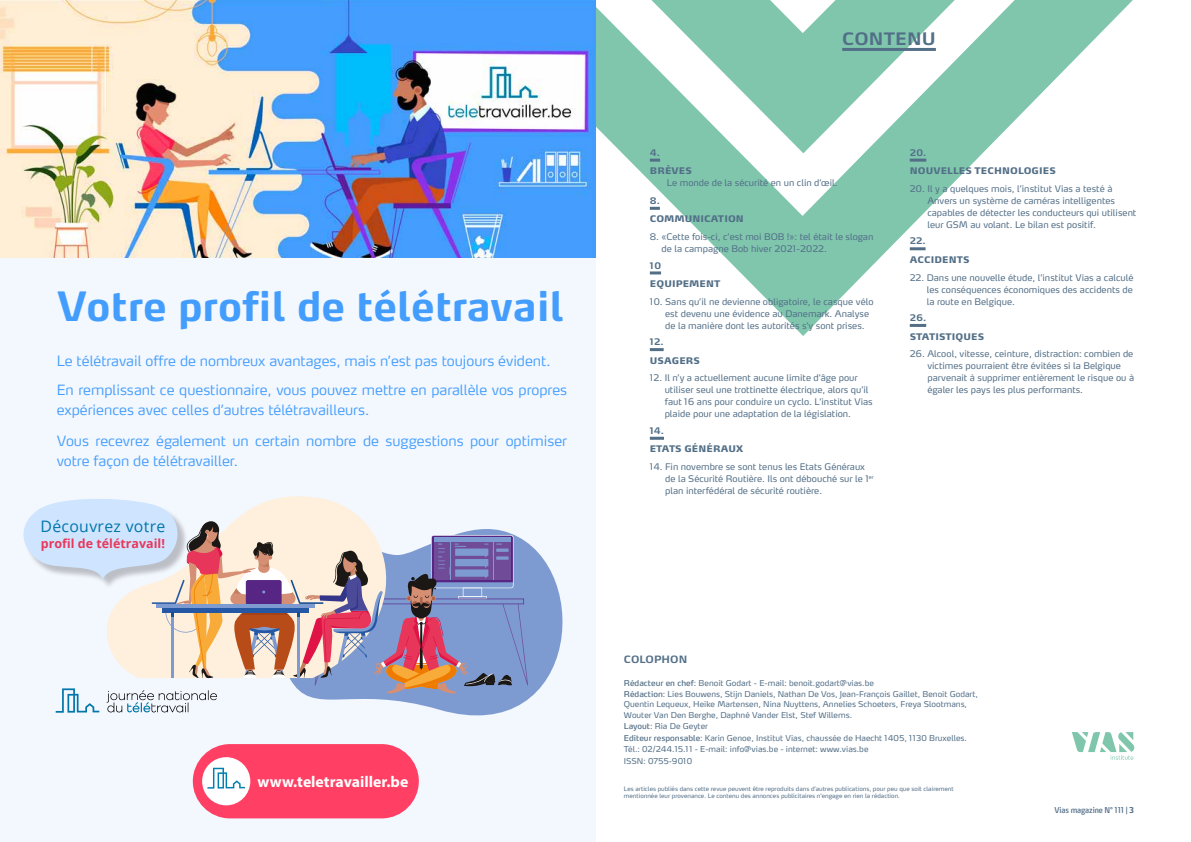
<style>
.page{position:relative;width:1191px;height:842px;background:#fff}
.page>*{position:absolute;margin:0;border:0;box-sizing:border-box;transform-origin:0 0}
.t1{font:700 40px "Max OT";color:#439dfd}
.t2{font:700 17px "Max OT";letter-spacing:.01em;color:#536f87}
.t3{font:15.8px "Open Sans";letter-spacing:.02em;color:#0076aa}
.t4{font:700 15.7px "Myriad Pro";color:#fff}
.t5{font:300 14px/28.5px "Max OT";color:#439dfd}
.t6{font:700 12.5px "Open Sans";color:#e8375b}
.t7{font:700 10px "Max OT";letter-spacing:.01em;color:#536f87}
.t8{font:9px/12px "Max OT";color:#536f87}
.t9{font:900 9px "Max OT";letter-spacing:.01em;color:#536f87}
.t10{font:700 9px "Max OT";color:#536f87}
.t11{font:8px/11.3px "Max OT";color:#536f87}
.t12{font:condensed 8px "Max OT";letter-spacing:-.015em;color:#536f87}
.t13{font:6px/7.2px "Max OT";color:#536f87}
.s1{font-style:inherit}
.s2{font-weight:700}
</style>
<div class="page">
<svg style="left:595px;top:0;width:538px;height:336px"></svg>
<hr style="left:842px;top:48px;width:94px;height:3px;background:#536f87">
<svg style="left:1072px;top:732px;width:62px;height:28px"></svg>
<div style="left:0;top:218px;width:595px;height:624px;background:#f3f7fe"></div>
<svg style="left:650px;top:159px;width:10px;height:3px"></svg>
<svg style="left:650px;top:207px;width:10px;height:3px"></svg>
<svg style="left:650px;top:271px;width:11px;height:3px"></svg>
<svg style="left:650px;top:348px;width:13px;height:3px"></svg>
<hr style="left:650px;top:437px;width:14px;height:3px;background:#536f87">
<hr style="left:909px;top:159px;width:17px;height:3px;background:#536f87">
<hr style="left:909px;top:247px;width:16px;height:3px;background:#536f87">
<hr style="left:909px;top:324px;width:17px;height:3px;background:#536f87">
<img style="left:0;top:0;width:595px;height:258px">
<div style="left:193px;top:744px;width:226px;height:74px;background:#ff3f63;border-radius:37px"></div>
<div style="left:202px;top:757px;width:48px;height:48px;background:#fff;border-radius:50%"></div>
<svg style="left:207px;top:768px;width:38px;height:21px"></svg>
<svg style="left:454px;top:543px;width:109px;height:173px;fill:#7d9bd0"></svg>
<svg style="left:23px;top:496px;width:505px;height:217px"></svg>
<h1 class="t1" style="left:57px;top:280px;width:508px">Votre profil de télétravail</h1>
<h3 class="t5" style="left:57px;top:347px;width:512px">Le télétravail offre de nombreux avantages, mais n’est pas toujours évident.<br>En remplissant ce questionnaire, vous pouvez mettre en parallèle vos propres</h3>
<h3 class="t5" style="left:57px;top:395px;width:314px">expériences avec celles d’autres télétravailleurs.</h3>
<h3 class="t5" style="left:57px;top:431px;width:512px;line-height:20px">Vous recevrez également un certain nombre de suggestions pour optimiser votre façon de télétravailler.</h3>
<h3 class="t3" style="left:40px;top:515px;width:126px">Découvrez votre</h3>
<h3 class="t6" style="left:41px;top:535px;width:125px">profil de télétravail!</h3>
<h3 class="t4" style="left:257px;top:771px;width:152px">www.teletravailler.be</h3>
<h2 class="t2" style="left:842px;top:28px;width:95px">CONTENU</h2>
<p class="t10" style="left:650px;top:147px;width:12px">4.</p>
<p class="t9" style="left:650px;top:165px;width:43px">BRÈVES</p>
<p class="t8" style="left:667px;top:177px;width:172px">Le monde de la sécurité en un clin d’œil.</p>
<p class="t10" style="left:650px;top:195px;width:12px">8.</p>
<p class="t9" style="left:650px;top:213px;width:95px">COMMUNICATION</p>
<p class="t8" style="left:661px;top:231px;width:213px;text-indent:-12px">8. «Cette fois-ci, c’est moi BOB !»: tel était le slogan de la campagne Bob hiver 2021-2022.</p>
<p class="t10" style="left:650px;top:259px;width:13px">10</p>
<p class="t9" style="left:650px;top:278px;width:72px">EQUIPEMENT</p>
<p class="t8" style="left:665px;top:295px;width:210px;text-indent:-15px">10. Sans qu’il ne devienne obligatoire, le casque vélo est devenu une évidence au Danemark. Analyse de la manière dont les autorités s’y sont prises.</p>
<p class="t10" style="left:650px;top:336px;width:15px">12.</p>
<p class="t9" style="left:650px;top:354px;width:52px">USAGERS</p>
<p class="t8" style="left:664px;top:372px;width:209px;text-indent:-15px">12. Il n’y a actuellement aucune limite d’âge pour utiliser seul une trottinette électrique, alors qu’il faut 16 ans pour conduire un cyclo. L’institut Vias plaide pour une adaptation de la législation.</p>
<p class="t10" style="left:650px;top:425px;width:16px">14.</p>
<p class="t9" style="left:650px;top:443px;width:95px">ETATS GÉNÉRAUX</p>
<p class="t8" style="left:665px;top:461px;width:210px;text-indent:-15px">14. Fin novembre se sont tenus les Etats Généraux de la Sécurité Routière. Ils ont débouché sur le 1<sup>er </sup>plan interfédéral de sécurité routière.</p>
<p class="t10" style="left:909px;top:147px;width:18px">20.</p>
<p class="t9" style="left:909px;top:165px;width:147px">NOUVELLES TECHNOLOGIES</p>
<p class="t8" style="left:927px;top:183px;width:210px;text-indent:-18px">20. Il y a quelques mois, l’institut Vias a testé à Anvers un système de caméras intelligentes capables de détecter les conducteurs qui utilisent leur GSM au volant. Le bilan est positif.</p>
<p class="t10" style="left:909px;top:235px;width:17px">22.</p>
<p class="t9" style="left:909px;top:254px;width:61px">ACCIDENTS</p>
<p class="t8" style="left:926px;top:271px;width:208px;text-align:justify;text-indent:-17px">22. Dans une nouvelle étude, l’institut Vias a calculé les conséquences économiques des accidents de la route en Belgique.</p>
<p class="t10" style="left:909px;top:312px;width:18px">26.</p>
<p class="t9" style="left:909px;top:330px;width:76px">STATISTIQUES</p>
<p class="t8" style="left:927px;top:348px;width:208px;text-indent:-18px">26. Alcool, vitesse, ceinture, distraction: combien de victimes pourraient être évitées si la Belgique parvenait à supprimer entièrement le risque ou à égaler les pays les plus performants.</p>
<p class="t7" style="left:624px;top:652px;width:65px">COLOPHON</p>
<p class="t11" style="left:624px;top:677px;width:356px"><span class="s1">Rédacteur en chef</span>: Benoit Godart - E-mail: benoit.godart@vias.be<br><span class="s1">Rédaction</span>: Lies Bouwens, Stijn Daniels, Nathan De Vos, Jean-François Gaillet, Benoit Godart,</p>
<p class="t11" style="left:624px;top:698px;width:345px">Quentin Lequeux, Heike Martensen, Nina Nuyttens, Annelies Schoeters, Freya Slootmans, Wouter Van Den Berghe, Daphné Vander Elst, Stef Willems.<br><span class="s1">Layout</span>: Ria De Geyter<br><span class="s1">Editeur responsable</span>: Karin Genoe, Institut Vias, chaussée de Haecht 1405, 1130 Bruxelles.<br>Tél.: 02/244.15.11 - E-mail: info@vias.be - internet: www.vias.be<br>ISSN: 0755-9010</p>
<p class="t13" style="left:624px;top:785px;width:331px">Les articles publiés dans cette revue peuvent être reproduits dans d’autres publications, pour peu que soit clairement mentionnée leur provenance. Le contenu des annonces publicitaires n’engage en rien la rédaction.</p>
<p class="t12" style="left:1054px;top:805px;width:81px">Vias magazine N° 111 | <span class="s2">3</span></p>
</div>
